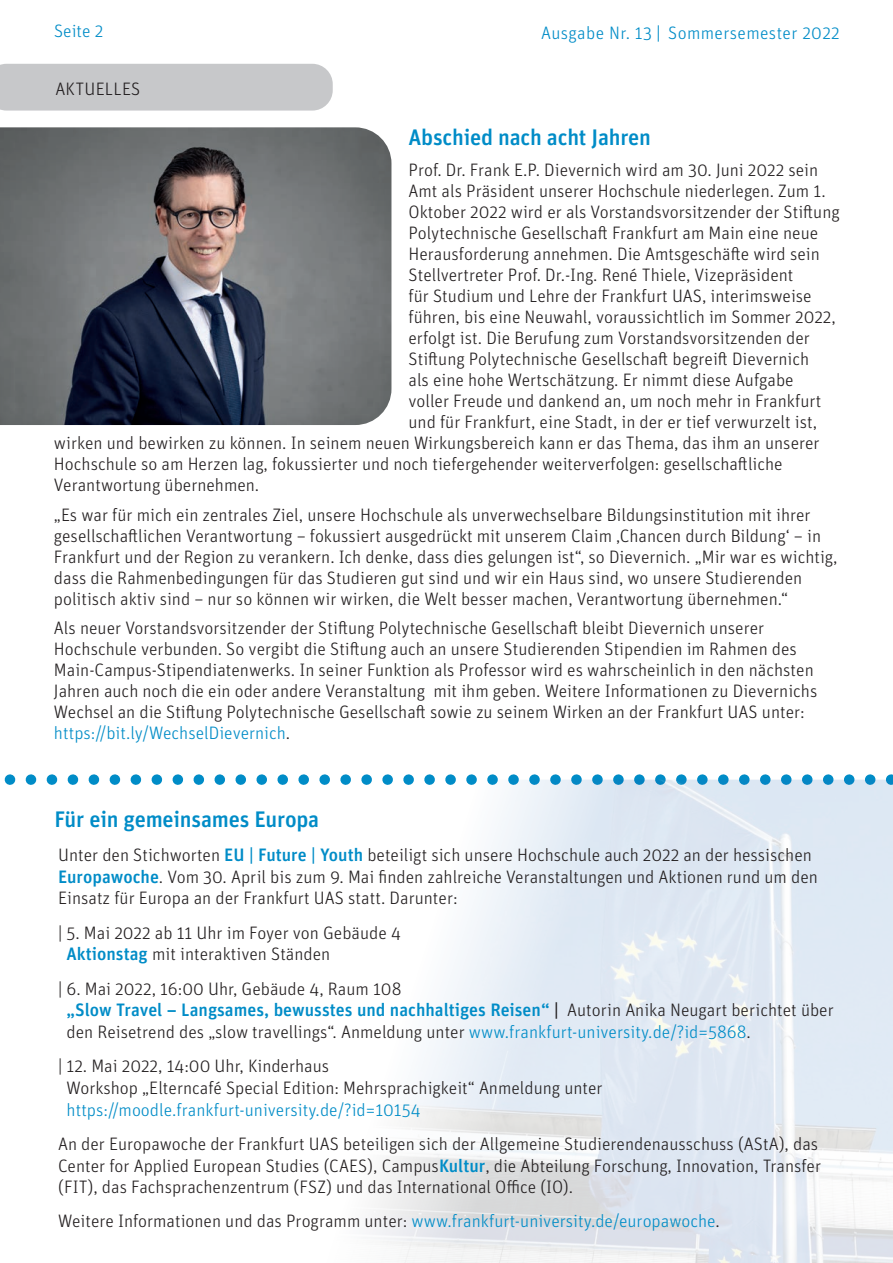
<style>
.page{position:relative;width:893px;height:1263px;background:#fff}
.page>*{position:absolute;margin:0;border:0;box-sizing:border-box;transform-origin:0 0}
.t1{font:500 22.5px "Unit Pro";letter-spacing:-.01em;color:#008cc7}
.t2{font:300 18px/21px "Unit Pro";color:#231f20}
.t3{font:300 18px "Unit Pro";color:#008cc7}
.t4{font:300 18px "Unit Pro";letter-spacing:.02em;color:#008cc7}
.s1{font-style:italic}
.s2{color:#008cc7}
.s3{font-weight:500;color:#008cc7}
.s4{font-weight:500}
</style>
<div class="page">
<svg style="left:4px;top:774px;width:889px;height:11px"></svg>
<div style="left:0;top:64px;width:333px;height:47px;background:#c7c8ca"></div>
<img style="left:237px;top:780px;width:656px;height:483px">
<img style="left:0;top:127px;width:391px;height:298px">
<p class="t3" style="left:54px;top:19px;width:51px">Seite 2</p>
<p class="t4" style="left:541px;top:21px;width:300px">Ausgabe Nr. 13 <span class="s1">/</span>Sommersemester 2022</p>
<p class="t2" style="left:55px;top:78px;width:87px">AKTUELLES</p>
<p class="t1" style="left:408px;top:121px;width:244px">Abschied nach acht Jahren</p>
<p class="t2" style="left:408px;top:159px;width:411px">Prof. Dr. Frank E.P. Dievernich wird am 30. Juni 2022 sein</p>
<p class="t2" style="left:408px;top:180px;width:419px">Amt als Präsident unserer Hochschule niederlegen. Zum 1.</p>
<p class="t2" style="left:408px;top:201px;width:433px">Oktober 2022 wird er als Vorstandsvorsitzender der Stiftung</p>
<p class="t2" style="left:408px;top:222px;width:411px">Polytechnische Gesellschaft Frankfurt am Main eine neue</p>
<p class="t2" style="left:408px;top:243px;width:413px">Herausforderung annehmen. Die Amtsgeschäfte wird sein</p>
<p class="t2" style="left:408px;top:264px;width:386px">Stellvertreter Prof. Dr.-Ing. René Thiele, Vizepräsident</p>
<p class="t2" style="left:408px;top:285px;width:405px">für Studium und Lehre der Frankfurt UAS, interimsweise</p>
<p class="t2" style="left:408px;top:306px;width:429px">führen, bis eine Neuwahl, voraussichtlich im Sommer 2022,</p>
<p class="t2" style="left:408px;top:327px;width:403px">erfolgt ist. Die Berufung zum Vorstandsvorsitzenden der</p>
<p class="t2" style="left:408px;top:348px;width:402px">Stiftung Polytechnische Gesellschaft begreift Dievernich</p>
<p class="t2" style="left:408px;top:369px;width:387px">als eine hohe Wertschätzung. Er nimmt diese Aufgabe</p>
<p class="t2" style="left:408px;top:390px;width:414px">voller Freude und dankend an, um noch mehr in Frankfurt</p>
<p class="t2" style="left:408px;top:411px;width:410px">und für Frankfurt, eine Stadt, in der er tief verwurzelt ist,</p>
<p class="t2" style="left:54px;top:432px;width:767px">wirken und bewirken zu können. In seinem neuen Wirkungsbereich kann er das Thema, das ihm an unserer</p>
<p class="t2" style="left:54px;top:453px;width:730px">Hochschule so am Herzen lag, fokussierter und noch tiefergehender weiterverfolgen: gesellschaftliche</p>
<p class="t2" style="left:54px;top:474px;width:207px">Verantwortung übernehmen.</p>
<p class="t2" style="left:54px;top:503px;width:785px">„Es war für mich ein zentrales Ziel, unsere Hochschule als unverwechselbare Bildungsinstitution mit ihrer gesellschaftlichen Verantwortung – fokussiert ausgedrückt mit unserem Claim ‚Chancen durch Bildung‘ – in Frankfurt und der Region zu verankern. Ich denke, dass dies gelungen ist“, so Dievernich. „Mir war es wichtig, dass die Rahmenbedingungen für das Studieren gut sind und wir ein Haus sind, wo unsere Studierenden politisch aktiv sind – nur so können wir wirken, die Welt besser machen, Verantwortung übernehmen.“</p>
<p class="t2" style="left:54px;top:617px;width:765px">Als neuer Vorstandsvorsitzender der Stiftung Polytechnische Gesellschaft bleibt Dievernich unserer Hochschule verbunden. So vergibt die Stiftung auch an unsere Studierenden Stipendien im Rahmen des Main-Campus-Stipendiatenwerks. In seiner Funktion als Professor wird es wahrscheinlich in den nächsten Jahren auch noch die ein oder andere Veranstaltung mit ihm geben. Weitere Informationen zu Dievernichs Wechsel an die Stiftung Polytechnische Gesellschaft sowie zu seinem Wirken an der Frankfurt UAS unter: <span class="s2">https://bit.ly/WechselDievernich</span>.</p>
<p class="t1" style="left:55px;top:803px;width:266px">Für ein gemeinsames Europa</p>
<p class="t2" style="left:58px;top:844px;width:761px;line-height:21.6px">Unter den Stichworten <span class="s3">EU | Future | Youth</span> beteiligt sich unsere Hochschule auch 2022 an der hessischen<br><span class="s3">Europawoche</span>. Vom 30. April bis zum 9. Mai finden zahlreiche Veranstaltungen und Aktionen rund um den<br>Einsatz für Europa an der Frankfurt UAS statt. Darunter:</p>
<p class="t2" style="left:67px;top:921px;width:336px;line-height:21.6px;text-indent:-8px">| 5. Mai 2022 ab 11 Uhr im Foyer von Gebäude 4<br><span class="s3">Aktionstag</span> mit interaktiven Ständen</p>
<p class="t2" style="left:67px;top:977px;width:769px;line-height:21.6px;text-indent:-8px">| 6. Mai 2022, 16:00 Uhr, Gebäude 4, Raum 108<br><span class="s3">„Slow Travel – Langsames, bewusstes und nachhaltiges Reisen“</span> <span class="s4">|</span> Autorin Anika Neugart berichtet über den Reisetrend des „slow travellings“. Anmeldung unter <span class="s2">www.frankfurt-university.de/?id=5868</span>.</p>
<p class="t2" style="left:67px;top:1055px;width:538px;line-height:21.6px;text-indent:-8px">| 12. Mai 2022, 14:00 Uhr, Kinderhaus<br>Workshop „Elterncafé Special Edition: Mehrsprachigkeit“ Anmeldung unter</p>
<p class="t3" style="left:67px;top:1098px;width:355px">https://moodle.frankfurt-university.de/?id=10154</p>
<p class="t2" style="left:58px;top:1132px;width:764px;line-height:21.6px">An der Europawoche der Frankfurt UAS beteiligen sich der Allgemeine Studierendenausschuss (AStA), das<br>Center for Applied European Studies (CAES), Campus<span class="s3">Kultur</span>, die Abteilung Forschung, Innovation, Transfer (FIT), das Fachsprachenzentrum (FSZ) und das International Office (IO).</p>
<p class="t2" style="left:58px;top:1210px;width:663px">Weitere Informationen und das Programm unter: <span class="s2">www.frankfurt-university.de/europawoche</span>.</p>
</div>
